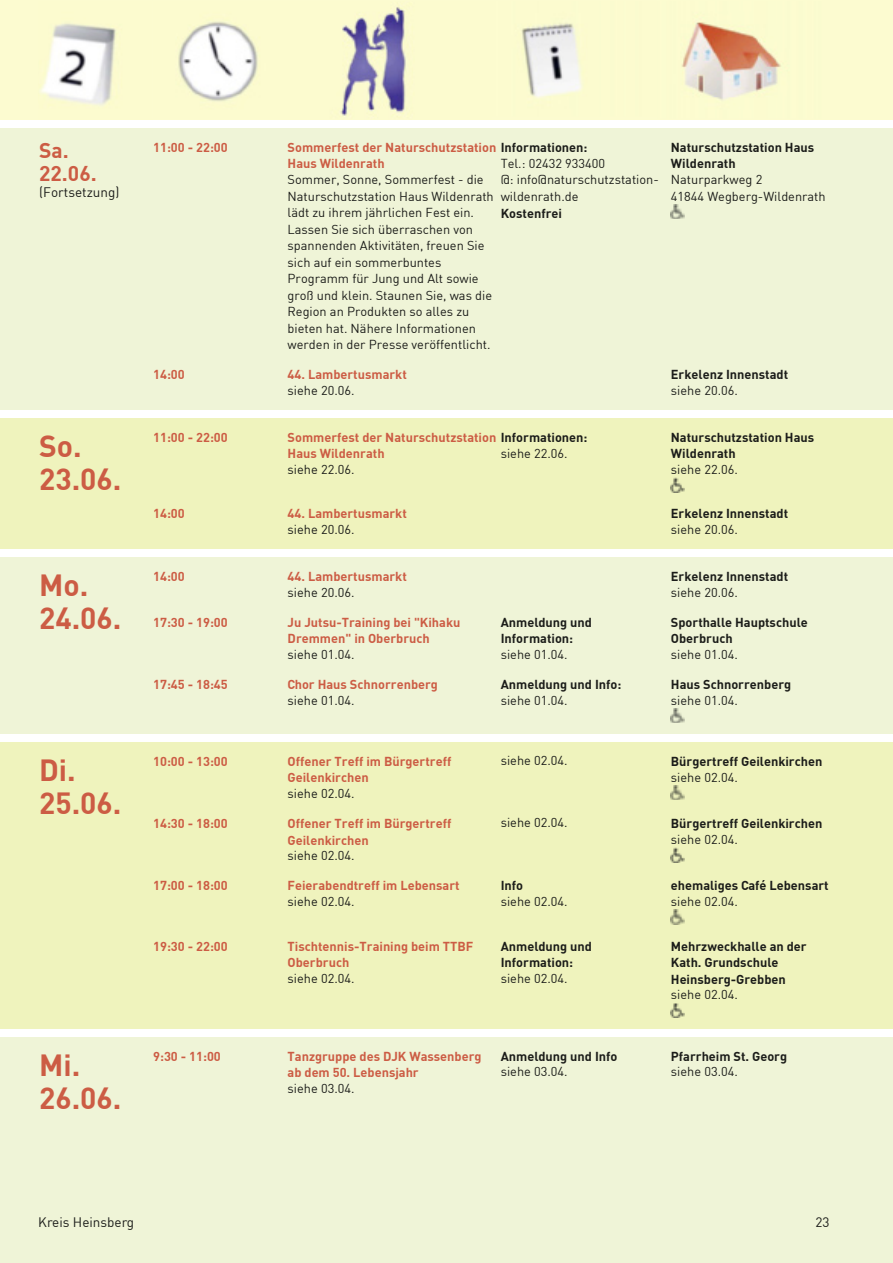
<style>
.page{position:relative;width:893px;height:1263px;background:#fff}
.page>*{position:absolute;margin:0;border:0;box-sizing:border-box;transform-origin:0 0}
.t1{font:700 30px/33px "DIN";color:#cc5c44}
.t2{font:700 21px/22.5px "DIN";color:#cc5c44}
.t3{font:13.5px "DIN";color:#1b1c19}
.t4{font:12.75px/16.5px "DIN";color:#1b1c19}
.t5{font:700 12.75px/16.5px "DIN";color:#cc5c44}
.t6{font:700 12.75px/16.5px "DIN";color:#1b1c19}
.s1{color:#1b1c19}
</style>
<div class="page">
<hr style="left:892px;top:1037px;width:1px;height:226px;background:#eff4d7">
<div style="left:0;top:1037px;width:892px;height:226px;background:#eff4d7"></div>
<hr style="left:892px;top:742px;width:1px;height:286px;background:#eff3bd">
<div style="left:0;top:742px;width:892px;height:286px;background:#eff3bd"></div>
<hr style="left:892px;top:557px;width:1px;height:176px;background:#eff4d7">
<div style="left:0;top:557px;width:892px;height:176px;background:#eff4d7"></div>
<hr style="left:892px;top:418px;width:1px;height:131px;background:#eff3bd">
<div style="left:0;top:418px;width:892px;height:131px;background:#eff3bd"></div>
<hr style="left:892px;top:128px;width:1px;height:281px;background:#eff4d7">
<div style="left:0;top:128px;width:892px;height:281px;background:#eff4d7"></div>
<hr style="left:892px;top:1px;width:1px;height:119px;background:#fcfbd0">
<hr style="left:0;top:0;width:892px;height:1px;background:#fcfbd0">
<div style="left:0;top:1px;width:892px;height:119px;background:#fcfbd0"></div>
<img style="left:40px;top:7px;width:366px;height:109px">
<img style="left:152px;top:1px;width:1px;height:118px">
<img style="left:522px;top:23px;width:60px;height:75px">
<img style="left:682px;top:22px;width:99px;height:78px">
<img style="left:671px;top:205px;width:13px;height:14px">
<img style="left:671px;top:478px;width:13px;height:14px">
<img style="left:671px;top:709px;width:13px;height:14px">
<img style="left:671px;top:785px;width:13px;height:15px">
<img style="left:671px;top:848px;width:13px;height:14px">
<img style="left:671px;top:910px;width:13px;height:14px">
<img style="left:671px;top:1003px;width:13px;height:15px">
<h2 class="t2" style="left:39px;top:140px;width:59px">Sa.<br>22.06.</h2>
<p class="t3" style="left:39px;top:185px;width:82px">(Fortsetzung)</p>
<p class="t5" style="left:153px;top:139px;width:76px">11:00 - 22:00</p>
<p class="t5" style="left:287px;top:139px;width:301px">Sommerfest der Naturschutzstation <span class="s1">Informationen:<br></span>Haus Wildenrath</p>
<p class="t4" style="left:287px;top:172px;width:208px">Sommer, Sonne, Sommerfest - die Naturschutzstation Haus Wildenrath lädt zu ihrem jährlichen Fest ein.<br>Lassen Sie sich überraschen von spannenden Aktivitäten, freuen Sie sich auf ein sommerbuntes Programm für Jung und Alt sowie groß und klein. Staunen Sie, was die Region an Produkten so alles zu bieten hat. Nähere Informationen werden in der Presse veröffentlicht.</p>
<p class="t4" style="left:500px;top:155px;width:159px">Tel.: 02432 933400<br>@: info@naturschutzstation&shy;wildenrath.de</p>
<p class="t6" style="left:500px;top:205px;width:63px">Kostenfrei</p>
<p class="t5" style="left:153px;top:367px;width:33px">14:00</p>
<p class="t5" style="left:287px;top:367px;width:121px">44. Lambertusmarkt</p>
<p class="t4" style="left:287px;top:383px;width:68px">siehe 20.06.</p>
<p class="t6" style="left:671px;top:139px;width:145px">Naturschutzstation Haus<br>Wildenrath</p>
<p class="t4" style="left:671px;top:172px;width:156px">Naturparkweg 2<br>41844 Wegberg-Wildenrath</p>
<p class="t6" style="left:671px;top:367px;width:119px">Erkelenz Innenstadt</p>
<p class="t4" style="left:671px;top:383px;width:68px">siehe 20.06.</p>
<h1 class="t1" style="left:39px;top:431px;width:84px">So.<br>23.06.</h1>
<p class="t5" style="left:153px;top:429px;width:76px">11:00 - 22:00</p>
<p class="t5" style="left:287px;top:429px;width:301px">Sommerfest der Naturschutzstation <span class="s1">Informationen:<br></span>Haus Wildenrath</p>
<p class="t4" style="left:500px;top:445px;width:68px">siehe 22.06.</p>
<p class="t4" style="left:287px;top:462px;width:68px">siehe 22.06.</p>
<p class="t5" style="left:153px;top:506px;width:33px">14:00</p>
<p class="t5" style="left:287px;top:506px;width:121px">44. Lambertusmarkt</p>
<p class="t4" style="left:287px;top:522px;width:68px">siehe 20.06.</p>
<p class="t6" style="left:671px;top:429px;width:145px">Naturschutzstation Haus<br>Wildenrath</p>
<p class="t4" style="left:671px;top:462px;width:68px">siehe 22.06.</p>
<p class="t6" style="left:671px;top:506px;width:119px">Erkelenz Innenstadt</p>
<p class="t4" style="left:671px;top:522px;width:68px">siehe 20.06.</p>
<h1 class="t1" style="left:39px;top:570px;width:84px">Mo.<br>24.06.</h1>
<p class="t5" style="left:153px;top:568px;width:33px">14:00</p>
<p class="t5" style="left:287px;top:568px;width:121px">44. Lambertusmarkt</p>
<p class="t4" style="left:287px;top:584px;width:68px">siehe 20.06.</p>
<p class="t5" style="left:153px;top:614px;width:76px">17:30 - 19:00</p>
<p class="t5" style="left:287px;top:614px;width:174px">Ju Jutsu-Training bei "Kihaku<br>Dremmen" in Oberbruch</p>
<p class="t4" style="left:287px;top:647px;width:68px">siehe 01.04.</p>
<p class="t6" style="left:500px;top:614px;width:93px">Anmeldung und<br>Information:</p>
<p class="t4" style="left:500px;top:647px;width:68px">siehe 01.04.</p>
<p class="t6" style="left:671px;top:568px;width:119px">Erkelenz Innenstadt</p>
<p class="t4" style="left:671px;top:584px;width:68px">siehe 20.06.</p>
<p class="t6" style="left:671px;top:614px;width:138px">Sporthalle Hauptschule<br>Oberbruch</p>
<p class="t4" style="left:671px;top:647px;width:68px">siehe 01.04.</p>
<p class="t5" style="left:153px;top:676px;width:76px">17:45 - 18:45</p>
<p class="t5" style="left:287px;top:676px;width:152px">Chor Haus Schnorrenberg</p>
<p class="t4" style="left:287px;top:692px;width:68px">siehe 01.04.</p>
<p class="t6" style="left:500px;top:676px;width:122px">Anmeldung und Info:</p>
<p class="t4" style="left:500px;top:692px;width:68px">siehe 01.04.</p>
<p class="t6" style="left:671px;top:676px;width:122px">Haus Schnorrenberg</p>
<p class="t4" style="left:671px;top:692px;width:68px">siehe 01.04.</p>
<h1 class="t1" style="left:39px;top:755px;width:84px">Di.<br>25.06.</h1>
<p class="t5" style="left:153px;top:753px;width:76px">10:00 - 13:00</p>
<p class="t5" style="left:287px;top:753px;width:165px">Offener Treff im Bürgertreff<br>Geilenkirchen</p>
<p class="t4" style="left:287px;top:786px;width:68px">siehe 02.04.</p>
<p class="t5" style="left:153px;top:816px;width:76px">14:30 - 18:00</p>
<p class="t5" style="left:287px;top:816px;width:165px">Offener Treff im Bürgertreff<br>Geilenkirchen</p>
<p class="t4" style="left:287px;top:848px;width:68px">siehe 02.04.</p>
<p class="t5" style="left:153px;top:878px;width:76px">17:00 - 18:00</p>
<p class="t5" style="left:287px;top:878px;width:174px">Feierabendtreff im Lebensart</p>
<p class="t4" style="left:287px;top:894px;width:68px">siehe 02.04.</p>
<p class="t5" style="left:153px;top:938px;width:76px">19:30 - 22:00</p>
<p class="t5" style="left:287px;top:938px;width:187px">Tischtennis-Training beim TTBF<br>Oberbruch</p>
<p class="t4" style="left:287px;top:970px;width:68px">siehe 02.04.</p>
<p class="t4" style="left:500px;top:753px;width:68px">siehe 02.04.</p>
<p class="t6" style="left:671px;top:753px;width:153px">Bürgertreff Geilenkirchen</p>
<p class="t4" style="left:671px;top:769px;width:68px">siehe 02.04.</p>
<p class="t4" style="left:500px;top:815px;width:68px">siehe 02.04.</p>
<p class="t6" style="left:671px;top:816px;width:153px">Bürgertreff Geilenkirchen</p>
<p class="t4" style="left:671px;top:832px;width:68px">siehe 02.04.</p>
<p class="t6" style="left:500px;top:878px;width:24px">Info</p>
<p class="t4" style="left:500px;top:894px;width:68px">siehe 02.04.</p>
<p class="t6" style="left:500px;top:938px;width:93px">Anmeldung und<br>Information:</p>
<p class="t4" style="left:500px;top:970px;width:68px">siehe 02.04.</p>
<p class="t6" style="left:671px;top:878px;width:159px">ehemaliges Café Lebensart</p>
<p class="t4" style="left:671px;top:894px;width:68px">siehe 02.04.</p>
<p class="t6" style="left:671px;top:938px;width:137px">Mehrzweckhalle an der<br>Kath. Grundschule<br>Heinsberg-Grebben</p>
<p class="t4" style="left:671px;top:987px;width:68px">siehe 02.04.</p>
<h1 class="t1" style="left:39px;top:1049px;width:84px">Mi.<br>26.06.</h1>
<p class="t5" style="left:153px;top:1048px;width:69px">9:30 - 11:00</p>
<p class="t5" style="left:287px;top:1048px;width:195px">Tanzgruppe des DJK Wassenberg ab dem 50. Lebensjahr</p>
<p class="t4" style="left:287px;top:1080px;width:68px">siehe 03.04.</p>
<p class="t6" style="left:500px;top:1048px;width:118px">Anmeldung und Info</p>
<p class="t4" style="left:500px;top:1064px;width:68px">siehe 03.04.</p>
<p class="t6" style="left:671px;top:1048px;width:118px">Pfarrheim St. Georg</p>
<p class="t4" style="left:671px;top:1064px;width:68px">siehe 03.04.</p>
<p class="t3" style="left:38px;top:1215px;width:97px">Kreis Heinsberg</p>
<p class="t3" style="left:815px;top:1215px;width:16px">23</p>
</div>
